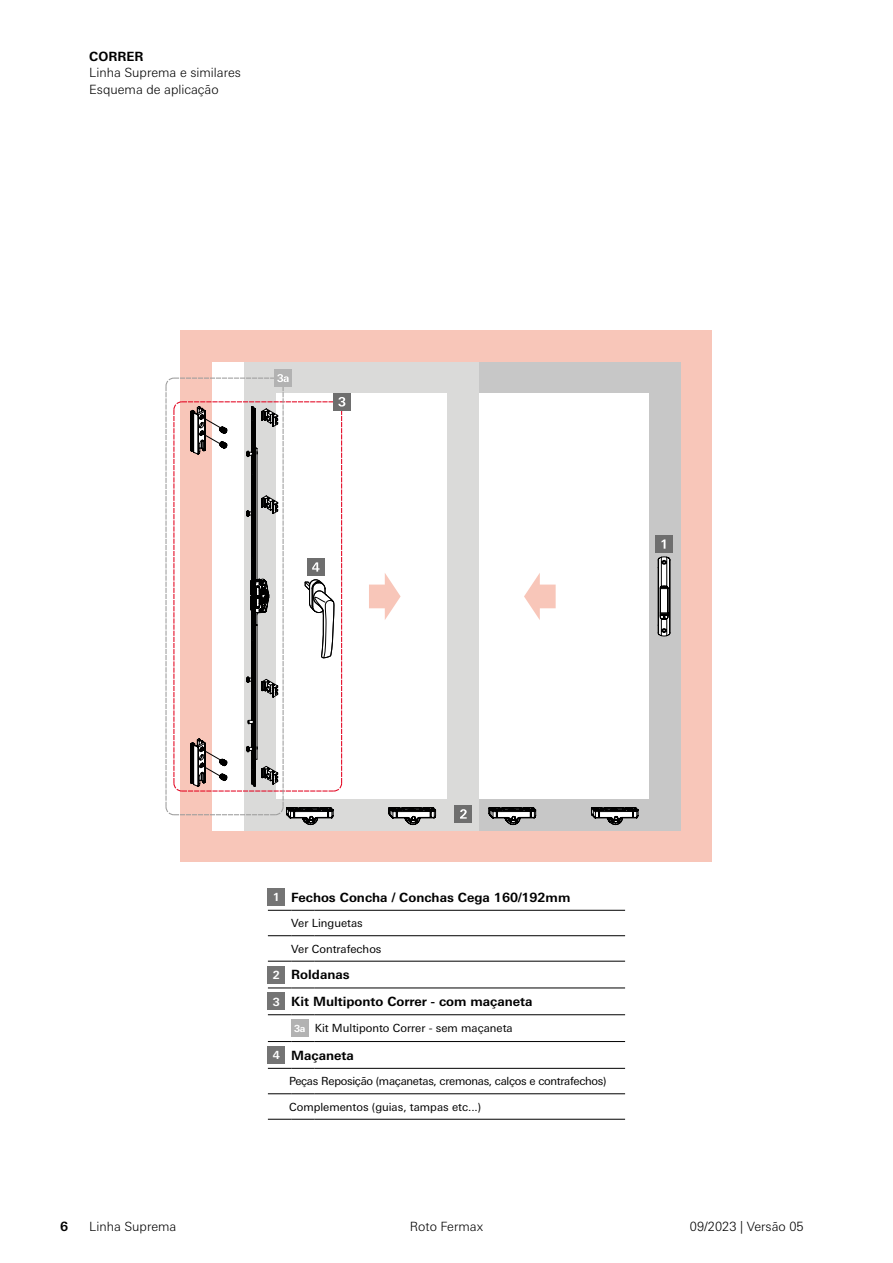
<style>
.page{position:relative;width:893px;height:1263px;background:#fff}
.page>*{position:absolute;margin:0;border:0;box-sizing:border-box;transform-origin:0 0}
.t1{font:700 12.75px/26.8px "Univers Next W1 G";color:#000}
.t2{font:300 12.75px/16.6px "Univers Next W1 G";color:#000}
.t3{font:11.25px "Univers Next W1 G";color:#000}
.t4{font:11.25px "Univers Next W1 G";letter-spacing:-.025em;color:#000}
.s1{font-size:11.25px;color:#fff}
.s2{font-weight:700;font-size:9.75px;color:#fff}
</style>
<div class="page">
<svg style="left:268px;top:910px;width:47px;height:1px"></svg>
<hr style="left:315px;top:910px;width:310px;height:1px;background:#000">
<svg style="left:268px;top:935px;width:47px;height:1px"></svg>
<hr style="left:315px;top:935px;width:310px;height:1px;background:#000">
<svg style="left:268px;top:961px;width:47px;height:1px"></svg>
<hr style="left:315px;top:961px;width:310px;height:1px;background:#000">
<svg style="left:268px;top:988px;width:47px;height:1px"></svg>
<hr style="left:315px;top:988px;width:310px;height:1px;background:#000">
<svg style="left:268px;top:1014px;width:47px;height:1px"></svg>
<hr style="left:315px;top:1014px;width:310px;height:1px;background:#000">
<svg style="left:268px;top:1041px;width:47px;height:1px"></svg>
<hr style="left:315px;top:1041px;width:310px;height:1px;background:#000">
<svg style="left:268px;top:1068px;width:47px;height:1px"></svg>
<hr style="left:315px;top:1068px;width:310px;height:1px;background:#000">
<svg style="left:268px;top:1093px;width:47px;height:1px"></svg>
<hr style="left:315px;top:1093px;width:310px;height:1px;background:#000">
<svg style="left:268px;top:1119px;width:47px;height:1px"></svg>
<hr style="left:315px;top:1119px;width:310px;height:1px;background:#000">
<div style="left:268px;top:888px;width:17px;height:17px;background:#747474"></div>
<div style="left:268px;top:966px;width:17px;height:17px;background:#747474"></div>
<div style="left:268px;top:993px;width:17px;height:17px;background:#747474"></div>
<div style="left:291px;top:1020px;width:17px;height:17px;background:#b2b2b2"></div>
<div style="left:268px;top:1046px;width:17px;height:17px;background:#747474"></div>
<div style="left:181px;top:331px;width:531px;height:531px;background:#f8c6b9"></div>
<div style="left:446px;top:362px;width:235px;height:468px;background:#c7c7c7"></div>
<div style="left:478px;top:394px;width:171px;height:405px;background:#fff"></div>
<div style="left:244px;top:362px;width:234px;height:468px;background:#dadad9"></div>
<div style="left:276px;top:394px;width:170px;height:405px;background:#fff"></div>
<svg style="left:488px;top:807px;width:48px;height:18px"></svg>
<svg style="left:388px;top:807px;width:48px;height:18px"></svg>
<svg style="left:591px;top:807px;width:48px;height:24px"></svg>
<svg style="left:369px;top:573px;width:32px;height:47px"></svg>
<svg style="left:524px;top:573px;width:32px;height:47px"></svg>
<svg style="left:658px;top:556px;width:13px;height:80px"></svg>
<div style="left:656px;top:535px;width:17px;height:18px;background:#6e6e6e"></div>
<svg style="left:661px;top:539px;width:4px;height:10px"></svg>
<div style="left:454px;top:805px;width:17px;height:17px;background:#6e6e6e"></div>
<svg style="left:460px;top:809px;width:7px;height:10px"></svg>
<div style="left:333px;top:393px;width:17px;height:17px;background:#6e6e6e"></div>
<div style="left:274px;top:370px;width:17px;height:17px;background:#b2b2b2"></div>
<svg style="left:165px;top:374px;width:180px;height:451px"></svg>
<p class="t1" style="left:89px;top:43px;width:56px">CORRER</p>
<p class="t2" style="left:89px;top:64px;width:153px">Linha Suprema e similares<br>Esquema de aplicação</p>
<p class="t1" style="left:273px;top:884px;width:299px"><span class="s1">1</span> Fechos Concha / Conchas Cega 160/192mm</p>
<p class="t3" style="left:291px;top:917px;width:73px">Ver Linguetas</p>
<p class="t3" style="left:291px;top:942px;width:92px">Ver Contrafechos</p>
<p class="t1" style="left:273px;top:961px;width:261px"><span class="s1">2</span> Roldanas<br><span class="s1">3</span> Kit Multiponto Correr - com maçaneta</p>
<p class="t3" style="left:294px;top:1022px;width:220px"><span class="s2">3a</span> Kit Multiponto Correr - sem maçaneta</p>
<p class="t1" style="left:273px;top:1042px;width:83px"><span class="s1">4</span> Maçaneta</p>
<p class="t4" style="left:289px;top:1075px;width:319px">Peças Reposição (maçanetas, cremonas, calços e contrafechos)</p>
<p class="t3" style="left:289px;top:1100px;width:194px">Complementos (guias, tampas etc...)</p>
<p class="t1" style="left:60px;top:1212px;width:10px">6</p>
<p class="t2" style="left:89px;top:1218px;width:89px">Linha Suprema</p>
<p class="t2" style="left:410px;top:1218px;width:75px">Roto Fermax</p>
<p class="t2" style="left:690px;top:1218px;width:115px">09/2023 | Versão 05</p>
</div>
